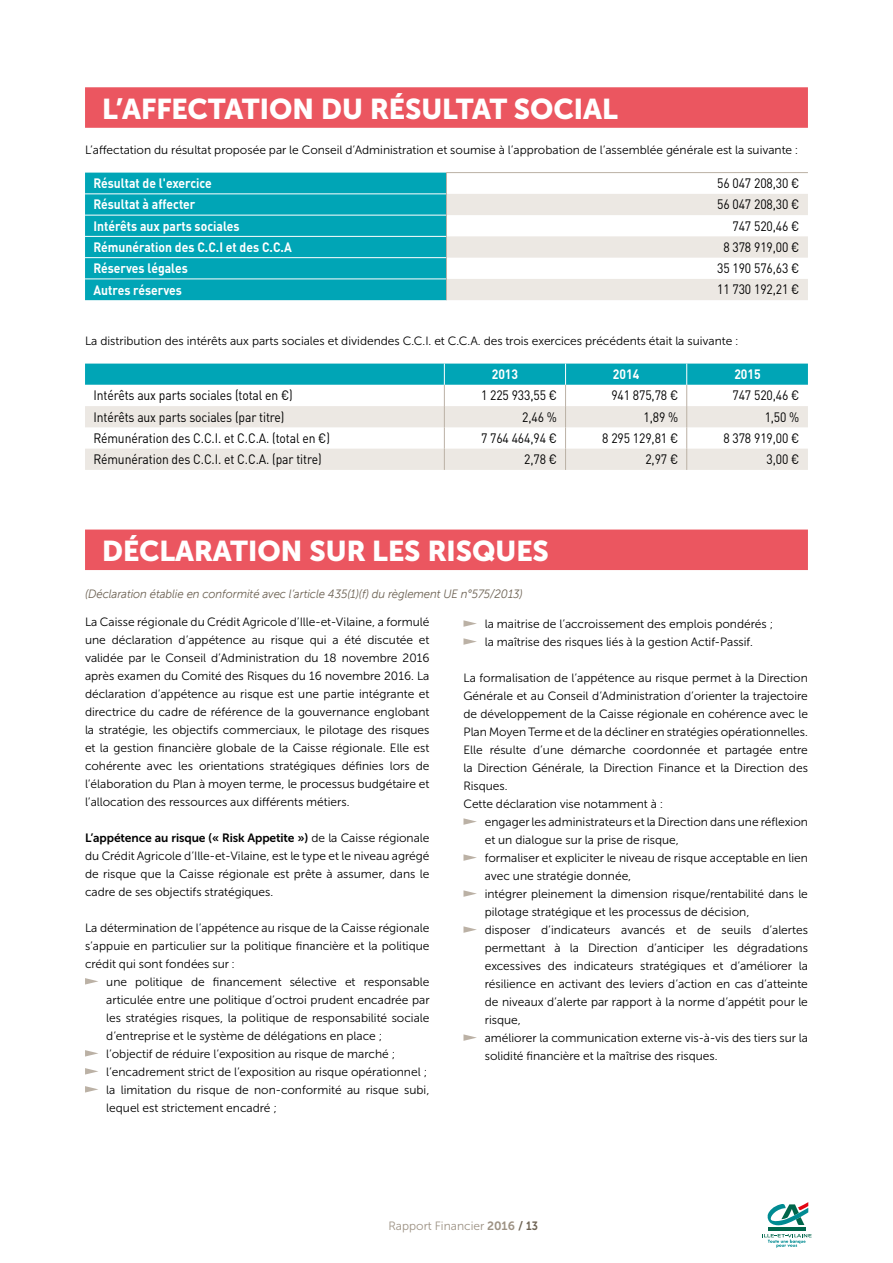
<style>
.page{position:relative;width:893px;height:1263px;background:#fff}
.page>*{position:absolute;margin:0;border:0;box-sizing:border-box;transform-origin:0 0}
.t1{font:28.5px "Museo Sans Cyrl 900";color:#fff}
.t2{font:13.5px "DIN Pro";letter-spacing:-.01em;color:#000;scale:.9 1}
.t3{font:700 13.5px "DIN Pro";color:#fff;scale:.9 1}
.t4{font:12px/18px "Museo Sans Cyrl 300";color:#000}
.t5{font:italic 12px "Museo Sans W01 300";letter-spacing:-.01em;color:#6d6253;scale:.95 1}
.t6{font:12px "Museo Sans Cyrl 700";letter-spacing:-.01em;color:#000}
.t7{font:12px "Museo Sans Cyrl 300";color:#9d9284}
.s1{font-family:"Museo Sans Cyrl 300"}
.s2{font-family:"Museo Sans Cyrl 700"}
.s3{font-family:"Museo Sans Cyrl 700";color:#6d6253}
</style>
<div class="page">
<hr style="left:768px;top:1227px;width:37px;height:3px;background:#00664b">
<svg style="left:767px;top:1202px;width:41px;height:26px"></svg>
<svg style="left:762px;top:1234px;width:50px;height:14px"></svg>
<div style="left:85px;top:87px;width:723px;height:41px;background:#eb5660"></div>
<div style="left:85px;top:173px;width:361px;height:127px;background:#00a5b6"></div>
<hr style="left:85px;top:193px;width:361px;height:1px;background:#fff">
<hr style="left:85px;top:215px;width:361px;height:1px;background:#fff">
<hr style="left:85px;top:236px;width:361px;height:1px;background:#fff">
<hr style="left:85px;top:257px;width:361px;height:1px;background:#fff">
<hr style="left:85px;top:279px;width:361px;height:1px;background:#fff">
<hr style="left:446px;top:172px;width:362px;height:1px;background:#bbb1a5">
<svg style="left:446px;top:173px;width:362px;height:127px"></svg>
<svg style="left:85px;top:364px;width:723px;height:106px"></svg>
<div style="left:85px;top:529px;width:723px;height:41px;background:#eb5660"></div>
<svg style="left:85px;top:978px;width:13px;height:6px"></svg>
<svg style="left:85px;top:1050px;width:13px;height:6px"></svg>
<svg style="left:85px;top:1068px;width:13px;height:6px"></svg>
<svg style="left:85px;top:1086px;width:13px;height:6px"></svg>
<svg style="left:463px;top:620px;width:14px;height:7px"></svg>
<svg style="left:463px;top:638px;width:14px;height:7px"></svg>
<svg style="left:463px;top:818px;width:14px;height:7px"></svg>
<svg style="left:463px;top:854px;width:14px;height:7px"></svg>
<svg style="left:463px;top:890px;width:14px;height:7px"></svg>
<svg style="left:463px;top:926px;width:14px;height:7px"></svg>
<svg style="left:463px;top:1034px;width:14px;height:7px"></svg>
<h1 class="t1" style="left:102px;top:93px;width:517px">L’AFFECTATION DU RÉSULTAT SOCIAL</h1>
<p class="t4" style="left:85px;top:141px;width:714px">L’affectation du résultat proposée par le Conseil d’Administration et soumise à l’approbation de l’assemblée générale est la suivante :</p>
<p class="t3" style="left:94px;top:172px;width:133px">Résultat de l'exercice</p>
<p class="t2" style="left:717px;top:173px;width:93px">56 047 208,30 €</p>
<p class="t3" style="left:94px;top:193px;width:115px">Résultat à affecter</p>
<p class="t2" style="left:717px;top:194px;width:93px">56 047 208,30 €</p>
<p class="t3" style="left:94px;top:214px;width:164px">Intérêts aux parts sociales</p>
<p class="t2" style="left:732px;top:215px;width:76px">747 520,46 €</p>
<p class="t3" style="left:94px;top:236px;width:222px">Rémunération des C.C.I et des C.C.A</p>
<p class="t2" style="left:723px;top:236px;width:86px">8 378 919,00 €</p>
<p class="t3" style="left:94px;top:257px;width:106px">Réserves légales</p>
<p class="t2" style="left:717px;top:258px;width:93px">35 190 576,63 €</p>
<p class="t3" style="left:94px;top:278px;width:100px">Autres réserves</p>
<p class="t2" style="left:717px;top:279px;width:93px">11 730 192,21 €</p>
<p class="t4" style="left:85px;top:332px;width:655px">La distribution des intérêts aux parts sociales et dividendes C.C.I. et C.C.A. des trois exercices précédents était la suivante :</p>
<p class="t3" style="left:492px;top:363px;width:31px">2013</p>
<p class="t3" style="left:613px;top:363px;width:31px">2014</p>
<p class="t3" style="left:734px;top:363px;width:31px">2015</p>
<p class="t2" style="left:94px;top:385px;width:223px">Intérêts aux parts sociales (total en €)</p>
<p class="t2" style="left:481px;top:385px;width:86px">1 225 933,55 €</p>
<p class="t2" style="left:611px;top:385px;width:76px">941 875,78 €</p>
<p class="t2" style="left:732px;top:385px;width:76px">747 520,46 €</p>
<p class="t2" style="left:94px;top:406px;width:214px">Intérêts aux parts sociales (par titre)</p>
<p class="t2" style="left:522px;top:406px;width:40px">2,46 %</p>
<p class="t2" style="left:643px;top:406px;width:40px">1,89 %</p>
<p class="t2" style="left:765px;top:406px;width:40px">1,50 %</p>
<p class="t2" style="left:94px;top:427px;width:264px">Rémunération des C.C.I. et C.C.A. (total en €)</p>
<p class="t2" style="left:481px;top:427px;width:86px">7 764 464,94 €</p>
<p class="t2" style="left:602px;top:427px;width:86px">8 295 129,81 €</p>
<p class="t2" style="left:723px;top:427px;width:86px">8 378 919,00 €</p>
<p class="t2" style="left:94px;top:449px;width:255px">Rémunération des C.C.I. et C.C.A. (par titre)</p>
<p class="t2" style="left:524px;top:449px;width:38px">2,78 €</p>
<p class="t2" style="left:645px;top:449px;width:38px">2,97 €</p>
<p class="t2" style="left:766px;top:449px;width:38px">3,00 €</p>
<h1 class="t1" style="left:102px;top:535px;width:448px">DÉCLARATION SUR LES RISQUES</h1>
<p class="t5" style="left:85px;top:587px;width:462px">(Déclaration établie en conformité avec l’article 435(1)(f) du règlement UE n°575/2013)</p>
<p class="t4" style="left:85px;top:613px;width:346px;text-align:justify">La Caisse régionale du Crédit Agricole d’Ille-et-Vilaine, a formulé une déclaration d’appétence au risque qui a été discutée et validée par le Conseil d’Administration du 18 novembre 2016 après examen du Comité des Risques du 16 novembre 2016. La déclaration d’appétence au risque est une partie intégrante et directrice du cadre de référence de la gouvernance englobant la stratégie, les objectifs commerciaux, le pilotage des risques et la gestion financière globale de la Caisse régionale. Elle est cohérente avec les orientations stratégiques définies lors de l’élaboration du Plan à moyen terme, le processus budgétaire et l’allocation des ressources aux différents métiers.</p>
<p class="t6" style="left:85px;top:831px;width:346px">L’appétence au risque (« Risk Appetite ») <span class="s1">de la Caisse régionale</span></p>
<p class="t4" style="left:85px;top:847px;width:346px;text-align:justify">du Crédit Agricole d’Ille-et-Vilaine, est le type et le niveau agrégé de risque que la Caisse régionale est prête à assumer, dans le cadre de ses objectifs stratégiques.</p>
<p class="t4" style="left:85px;top:919px;width:346px;text-align:justify">La détermination de l’appétence au risque de la Caisse régionale s’appuie en particulier sur la politique financière et la politique crédit qui sont fondées sur :</p>
<p class="t4" style="left:106px;top:973px;width:325px">une politique de financement sélective et responsable articulée entre une politique d’octroi prudent encadrée par les stratégies risques, la politique de responsabilité sociale d’entreprise et le système de délégations en place ; l’objectif de réduire l’exposition au risque de marché ; l’encadrement strict de l’exposition au risque opérationnel ; la limitation du risque de non-conformité au risque subi, lequel est strictement encadré ;</p>
<p class="t4" style="left:485px;top:615px;width:290px">la maitrise de l’accroissement des emplois pondérés ; la maîtrise des risques liés à la gestion Actif-Passif.</p>
<p class="t4" style="left:463px;top:669px;width:346px">La formalisation de l’appétence au risque permet à la Direction Générale et au Conseil d’Administration d’orienter la trajectoire de développement de la Caisse régionale en cohérence avec le Plan Moyen Terme et de la décliner en stratégies opérationnelles.<br>Elle résulte d’une démarche coordonnée et partagée entre la Direction Générale, la Direction Finance et la Direction des Risques.<br>Cette déclaration vise notamment à :</p>
<p class="t4" style="left:485px;top:813px;width:325px">engager les administrateurs et la Direction dans une réflexion et un dialogue sur la prise de risque,<br>formaliser et expliciter le niveau de risque acceptable en lien avec une stratégie donnée,<br>intégrer pleinement la dimension risque/rentabilité dans le pilotage stratégique et les processus de décision,<br>disposer d’indicateurs avancés et de seuils d’alertes permettant à la Direction d’anticiper les dégradations excessives des indicateurs stratégiques et d’améliorer la résilience en activant des leviers d’action en cas d’atteinte de niveaux d’alerte par rapport à la norme d’appétit pour le risque,<br>améliorer la communication externe vis-à-vis des tiers sur la solidité financière et la maîtrise des risques.</p>
<p class="t7" style="left:388px;top:1219px;width:151px">Rapport Financier <span class="s2">2016</span> <span class="s3">/ 13</span></p>
</div>
